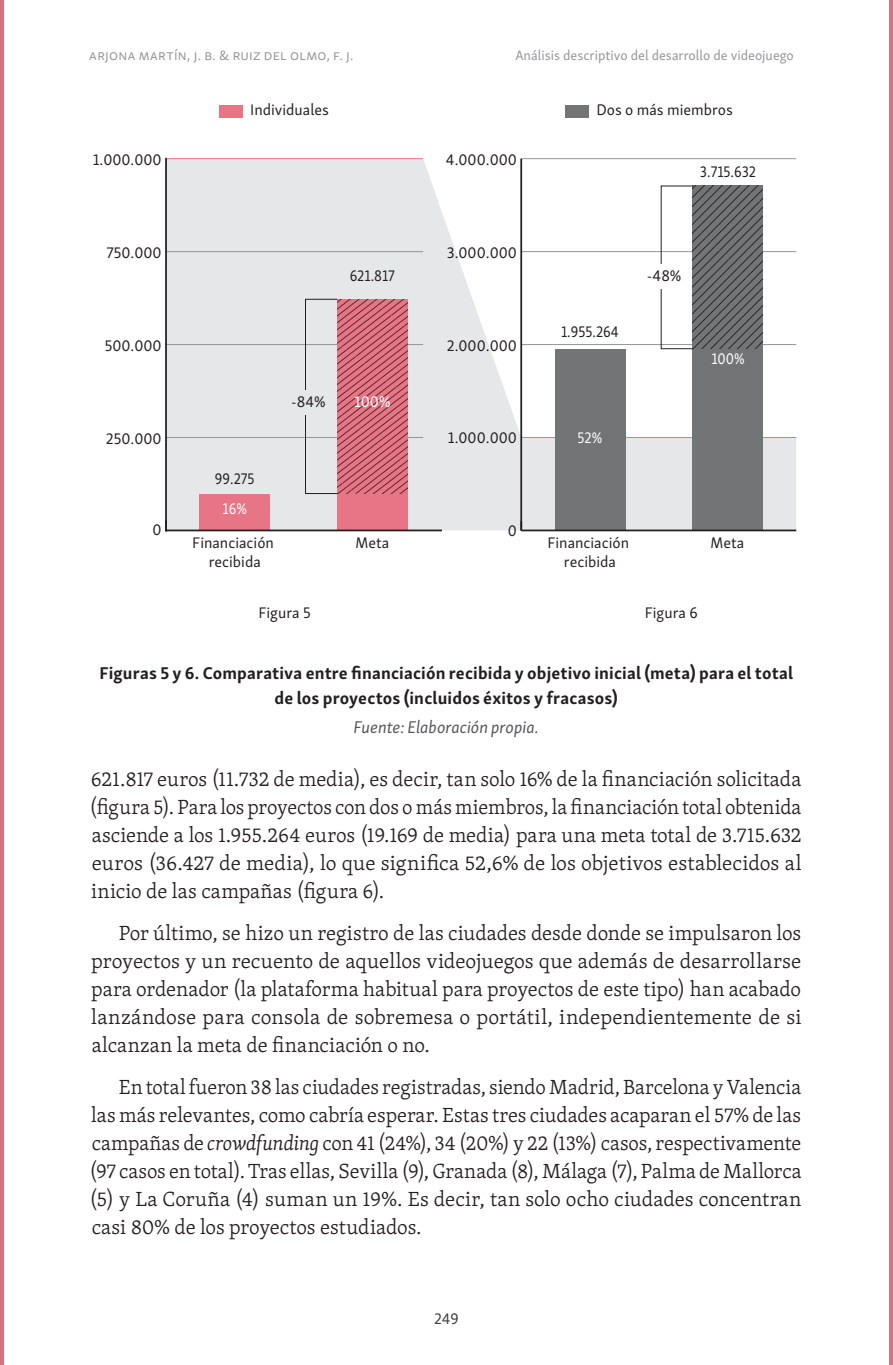
<style>
.page{position:relative;width:893px;height:1365px;background:#fff}
.page>*{position:absolute;margin:0;border:0;box-sizing:border-box;transform-origin:0 0}
.texto-contenido{font:300 21px/28px "Skolar Latin";color:#231f20;text-align:justify}
.t1{font:700 17.5px/24.5px "Skolar Sans Latn";letter-spacing:.01em;color:#231f20;text-align:center}
.fuente{font:italic 17.5px "Skolar Sans Latn";color:#57585a}
.t2{font:15.75px "Skolar Sans Latn";color:#231f20}
.t3{font:15.75px "Skolar Sans Latn";color:#231f20;scale:.92 1}
.t4{font:15.75px "Skolar Sans Latn";color:#fff;scale:.92 1}
.t5{font:15.75px "Skolar Sans Latn";color:#fff}
.t6{font:15.75px "Skolar Sans Latn";color:#3e3e3f}
.t7{font:14px "Skolar Sans Latn";letter-spacing:.015em;color:#939598}
.s1{font-style:italic}
</style>
<div class="page">
<svg style="left:167px;top:159px;width:629px;height:371px;fill:#e6e7e9"></svg>
<hr style="left:166px;top:437px;width:257px;height:1px;background:#939598">
<hr style="left:166px;top:344px;width:257px;height:1px;background:#939598">
<hr style="left:166px;top:251px;width:257px;height:1px;background:#939598">
<hr style="left:166px;top:158px;width:257px;height:1px;background:#e87586">
<div style="left:200px;top:493px;width:70px;height:37px;background:#e87586"></div>
<div style="left:337px;top:299px;width:70px;height:231px;background:#e87586"></div>
<hr style="left:166px;top:529px;width:275px;height:2px;background:#231f20">
<hr style="left:165px;top:159px;width:2px;height:371px;background:#231f20">
<hr style="left:521px;top:437px;width:275px;height:1px;background:#e87586">
<hr style="left:521px;top:344px;width:275px;height:1px;background:#939598">
<hr style="left:521px;top:251px;width:275px;height:1px;background:#939598">
<hr style="left:521px;top:158px;width:275px;height:1px;background:#939598">
<div style="left:555px;top:349px;width:70px;height:181px;background:#727476"></div>
<div style="left:692px;top:185px;width:70px;height:345px;background:#727476"></div>
<svg style="left:338px;top:299px;width:69px;height:194px"></svg>
<svg style="left:693px;top:185px;width:69px;height:164px"></svg>
<div style="left:305px;top:299px;width:33px;height:195px;border:1px solid #231f20"></div>
<div style="left:282px;top:390px;width:48px;height:24px;background:#e6e7e9"></div>
<div style="left:637px;top:265px;width:49px;height:24px;background:#fff"></div>
<hr style="left:521px;top:529px;width:275px;height:2px;background:#231f20">
<div style="left:219px;top:105px;width:24px;height:13px;background:#e87586"></div>
<div style="left:565px;top:105px;width:24px;height:13px;background:#727476"></div>
<hr style="left:520px;top:159px;width:2px;height:371px;background:#231f20">
<hr style="left:0;top:0;width:4px;height:1364px;background:#d77186">
<hr style="left:889px;top:0;width:4px;height:1364px;background:#d77186">
<p class="t7" style="left:89px;top:45px;width:266px">arjona martín, j. b. &amp; ruiz del olmo, f. j.</p>
<p class="t7" style="left:515px;top:45px;width:280px">Análisis descriptivo del desarrollo de videojuego</p>
<p class="t2" style="left:250px;top:98px;width:80px">Individuales</p>
<p class="t2" style="left:596px;top:98px;width:138px">Dos o más miembros</p>
<p class="t2" style="left:93px;top:147px;width:71px">1.000.000</p>
<p class="t2" style="left:446px;top:147px;width:73px">4.000.000</p>
<p class="t3" style="left:700px;top:160px;width:63px">3.715.632</p>
<p class="t2" style="left:106px;top:240px;width:57px">750.000</p>
<p class="t2" style="left:447px;top:240px;width:72px">3.000.000</p>
<p class="t3" style="left:350px;top:264px;width:51px">621.817</p>
<p class="t2" style="left:647px;top:264px;width:36px">-48%</p>
<p class="t3" style="left:561px;top:319px;width:64px">1.955.264</p>
<p class="t2" style="left:105px;top:333px;width:58px">500.000</p>
<p class="t2" style="left:447px;top:333px;width:72px">2.000.000</p>
<p class="t4" style="left:711px;top:347px;width:38px">100%</p>
<p class="t2" style="left:291px;top:389px;width:36px">-84%</p>
<p class="t5" style="left:354px;top:389px;width:38px">100%</p>
<p class="t2" style="left:106px;top:426px;width:57px">250.000</p>
<p class="t2" style="left:448px;top:426px;width:71px">1.000.000</p>
<p class="t4" style="left:578px;top:426px;width:28px">52%</p>
<p class="t3" style="left:215px;top:466px;width:45px">99.275</p>
<p class="t4" style="left:223px;top:496px;width:28px">16%</p>
<p class="t2" style="left:153px;top:517px;width:11px">0</p>
<p class="t2" style="left:192px;top:531px;width:83px">Financiación</p>
<p class="t2" style="left:355px;top:531px;width:35px">Meta</p>
<p class="t2" style="left:209px;top:550px;width:54px">recibida</p>
<p class="t2" style="left:508px;top:519px;width:11px">0</p>
<p class="t2" style="left:547px;top:531px;width:83px">Financiación</p>
<p class="t2" style="left:711px;top:531px;width:35px">Meta</p>
<p class="t2" style="left:564px;top:550px;width:54px">recibida</p>
<p class="t2" style="left:258px;top:601px;width:54px">Figura 5</p>
<p class="t2" style="left:645px;top:601px;width:54px">Figura 6</p>
<p class="t1" style="left:99px;top:659px;width:695px">Figuras 5 y 6. Comparativa entre financiación recibida y objetivo inicial (meta) para el total de los proyectos (incluidos éxitos y fracasos)</p>
<p class="fuente" style="left:354px;top:714px;width:187px">Fuente: Elaboración propia.</p>
<p class="texto-contenido" style="left:90px;top:764px;width:714px">621.817 euros (11.732 de media), es decir, tan solo 16% de la financiación solicitada (figura 5). Para los proyectos con dos o más miembros, la financiación total obtenida asciende a los 1.955.264 euros (19.169 de media) para una meta total de 3.715.632 euros (36.427 de media), lo que significa 52,6% de los objetivos establecidos al inicio de las campañas (figura 6).</p>
<p class="texto-contenido" style="left:91px;top:918px;width:712px;text-indent:28px">Por último, se hizo un registro de las ciudades desde donde se impulsaron los proyectos y un recuento de aquellos videojuegos que además de desarrollarse para ordenador (la plataforma habitual para proyectos de este tipo) han acabado lanzándose para consola de sobremesa o portátil, independientemente de si alcanzan la meta de financiación o no.</p>
<p class="texto-contenido" style="left:90px;top:1072px;width:713px;text-indent:29px">En total fueron 38 las ciudades registradas, siendo Madrid, Barcelona y Valencia las más relevantes, como cabría esperar. Estas tres ciudades acaparan el 57% de las campañas de <span class="s1">crowdfunding</span> con 41 (24%), 34 (20%) y 22 (13%) casos, respectivamente (97 casos en total). Tras ellas, Sevilla (9), Granada (8), Málaga (7), Palma de Mallorca (5) y La Coruña (4) suman un 19%. Es decir, tan solo ocho ciudades concentran casi 80% de los proyectos estudiados.</p>
<p class="t6" style="left:434px;top:1306px;width:26px">249</p>
</div>
